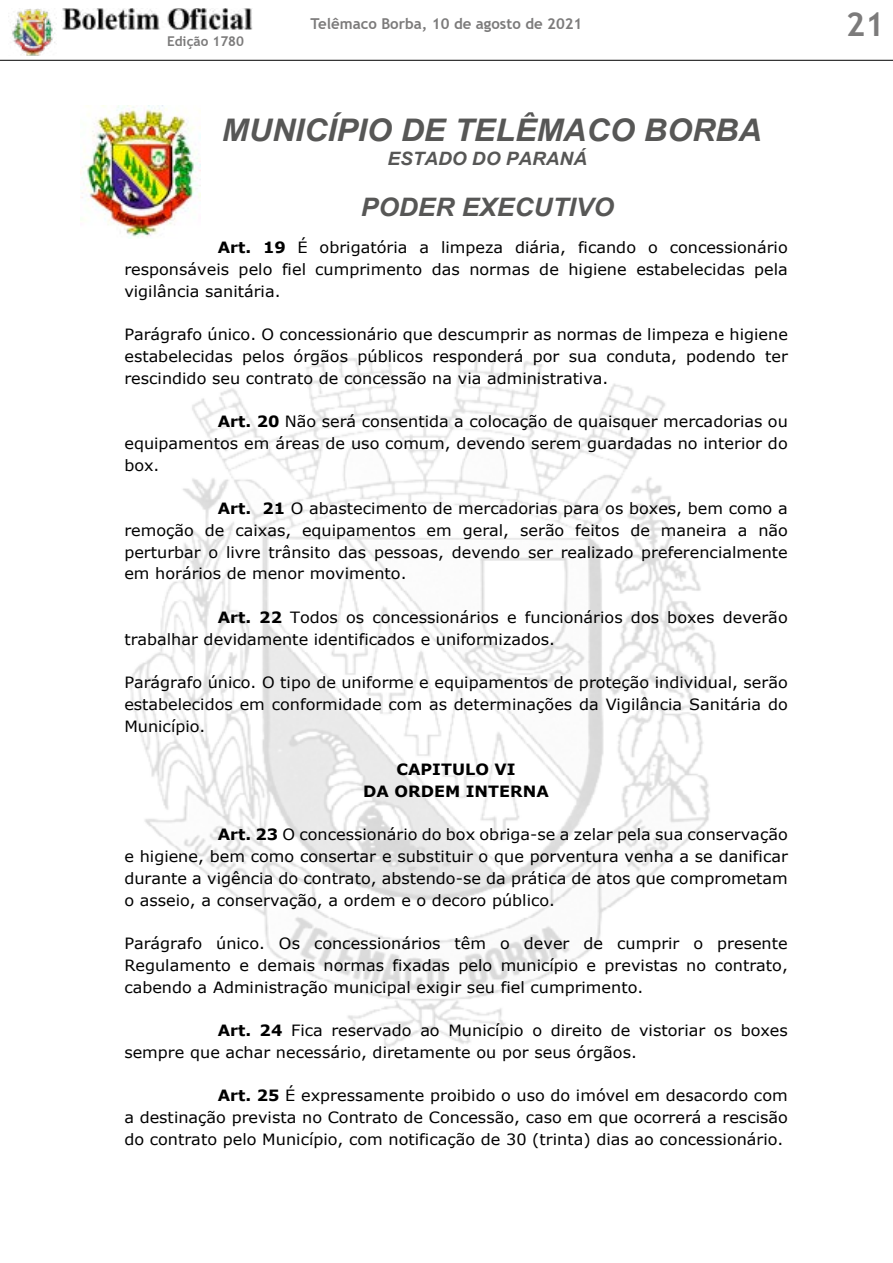
<style>
.page{position:relative;width:893px;height:1263px;background:#fff}
.page>*{position:absolute;margin:0;border:0;box-sizing:border-box;transform-origin:0 0}
.t1{font:700 33px "Trebuchet MS";color:#7c7b7b}
.t2{font:italic 700 31.2px "Arial";color:#575756}
.t3{font:italic 700 25.5px "Arial";color:#575756}
.t4{font:italic 700 18.45px "Arial";color:#575756}
.t5{font:15.6px/21.8px "Verdana";color:#000;text-align:justify}
.t6{font:700 15.6px/21.8px "Verdana";color:#000;text-align:center}
.t7{font:700 15px "Trebuchet MS";color:#7c7b7b}
.t8{font:700 13.5px "Trebuchet MS";color:#7c7b7b}
.s1{font-weight:700}
</style>
<div class="page">
<img style="left:12px;top:9px;width:43px;height:47px">
<img style="left:62px;top:8px;width:191px;height:21px">
<hr style="left:0;top:60px;width:893px;height:1px;background:#000">
<img style="left:81px;top:106px;width:119px;height:132px">
<img style="left:130px;top:355px;width:586px;height:692px">
<p class="t8" style="left:167px;top:33px;width:79px">Edição 1780</p>
<p class="t7" style="left:311px;top:14px;width:273px">Telêmaco Borba, 10 de agosto de 2021</p>
<h1 class="t1" style="left:846px;top:3px;width:40px">21</h1>
<h2 class="t2" style="left:222px;top:109px;width:541px">MUNICÍPIO DE TELÊMACO BORBA</h2>
<p class="t4" style="left:387px;top:146px;width:201px">ESTADO DO PARANÁ</p>
<h3 class="t3" style="left:361px;top:190px;width:255px">PODER EXECUTIVO</h3>
<p class="t5" style="left:124px;top:236px;width:665px;text-indent:93px"><span class="s1">Art. 19</span> É obrigatória a limpeza diária, ficando o concessionário responsáveis pelo fiel cumprimento das normas de higiene estabelecidas pela vigilância sanitária.</p>
<p class="t5" style="left:124px;top:323px;width:665px">Parágrafo único. O concessionário que descumprir as normas de limpeza e higiene estabelecidas pelos órgãos públicos responderá por sua conduta, podendo ter rescindido seu contrato de concessão na via administrativa.</p>
<p class="t5" style="left:124px;top:410px;width:665px;text-indent:93px"><span class="s1">Art. 20</span> Não será consentida a colocação de quaisquer mercadorias ou equipamentos em áreas de uso comum, devendo serem guardadas no interior do box.</p>
<p class="t5" style="left:124px;top:497px;width:665px;text-indent:93px"><span class="s1">Art. 21</span> O abastecimento de mercadorias para os boxes, bem como a remoção de caixas, equipamentos em geral, serão feitos de maneira a não perturbar o livre trânsito das pessoas, devendo ser realizado preferencialmente em horários de menor movimento.</p>
<p class="t5" style="left:124px;top:606px;width:665px;text-indent:93px"><span class="s1">Art. 22</span> Todos os concessionários e funcionários dos boxes deverão trabalhar devidamente identificados e uniformizados.</p>
<p class="t5" style="left:124px;top:671px;width:665px">Parágrafo único. O tipo de uniforme e equipamentos de proteção individual, serão estabelecidos em conformidade com as determinações da Vigilância Sanitária do Município.</p>
<p class="t6" style="left:363px;top:758px;width:187px">CAPITULO VI<br>DA ORDEM INTERNA</p>
<p class="t5" style="left:124px;top:824px;width:665px;text-indent:93px"><span class="s1">Art. 23</span> O concessionário do box obriga-se a zelar pela sua conservação e higiene, bem como consertar e substituir o que porventura venha a se danificar durante a vigência do contrato, abstendo-se da prática de atos que comprometam o asseio, a conservação, a ordem e o decoro público.</p>
<p class="t5" style="left:124px;top:932px;width:665px">Parágrafo único. Os concessionários têm o dever de cumprir o presente Regulamento e demais normas fixadas pelo município e previstas no contrato, cabendo a Administração municipal exigir seu fiel cumprimento.</p>
<p class="t5" style="left:124px;top:1019px;width:665px;text-indent:93px"><span class="s1">Art. 24</span> Fica reservado ao Município o direito de vistoriar os boxes sempre que achar necessário, diretamente ou por seus órgãos.</p>
<p class="t5" style="left:124px;top:1084px;width:665px;text-indent:93px"><span class="s1">Art. 25</span> É expressamente proibido o uso do imóvel em desacordo com a destinação prevista no Contrato de Concessão, caso em que ocorrerá a rescisão do contrato pelo Município, com notificação de 30 (trinta) dias ao concessionário.</p>
</div>
